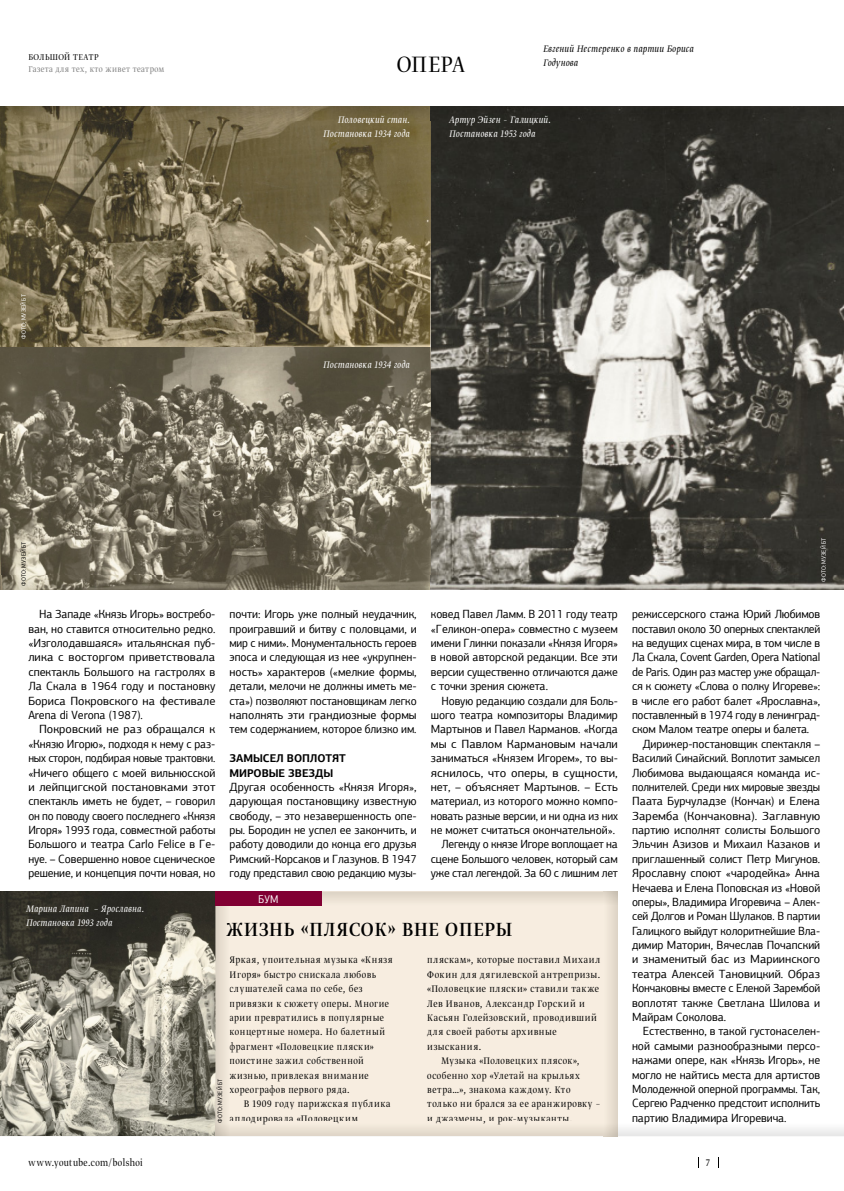
<style>
.page{position:relative;width:844px;height:1191px;background:#fff}
.page>*{position:absolute;margin:0;border:0;box-sizing:border-box;transform-origin:0 0}
.t1{font:26.25px "Greta Dis Nar Pro Lig";letter-spacing:.025em;color:#000}
.t2{font:22.5px "Greta Dis Nar Pro Reg";letter-spacing:.04em;color:#000}
.t3{font:11.88px/14.4px "PF Agora Sans Pro";letter-spacing:-.01em;color:#000;text-align:justify}
.t4{font:11.88px/14.4px "PF Agora Sans Pro";letter-spacing:-.01em;color:#000;text-align:justify;scale:.96 1}
.t5{font:11.88px "PF Agora Sans Pro";letter-spacing:-.01em;color:#000;scale:.95 1}
.t6{font:11.88px "PF Agora Sans Pro";letter-spacing:-.01em;color:#000;scale:.94 1}
.t7{font:11.25px/14.4px "Greta Dis Nar Pro Lig";letter-spacing:.055em;color:#000}
.t8{font:11.25px/13.8px "Greta Dis Nar Pro Lig Ita";letter-spacing:.015em;color:#fff}
.t9{font:11.25px/13.8px "Greta Dis Nar Pro Lig Ita";letter-spacing:.015em;color:#000}
.t10{font:700 11.25px/14.4px "PF Agora Sans Pro";letter-spacing:-.005em;color:#000}
.t11{font:11.25px "Greta Dis Nar Pro Lig";letter-spacing:.035em;color:#000}
.t12{font:11.25px "PF Agora Sans Pro";color:#fff;scale:.9 1}
.t13{font:10px "Greta Dis Nar Pro Lig";color:#7c7c7c}
.t14{font:10px "Greta Dis Nar Pro Lig";letter-spacing:.045em;color:#000}
.t15{font:6.25px "PF Agora Sans Pro";letter-spacing:.01em;color:#000;scale:.9 1}
.t16{font:6.25px "PF Agora Sans Pro";letter-spacing:.01em;color:#fff;scale:.9 1}
</style>
<div class="page">
<div style="left:215px;top:891px;width:402px;height:245px;background:#f7ede0"></div>
<img style="left:0;top:891px;width:215px;height:231px">
<img style="left:0;top:106px;width:843px;height:483px">
<img style="left:0;top:1122px;width:603px;height:14px">
<img style="left:230px;top:1122px;width:128px;height:2px">
<img style="left:427px;top:1122px;width:144px;height:2px">
<img style="left:215px;top:906px;width:14px;height:229px">
<svg style="left:226px;top:923px;width:3px;height:13px"></svg>
<div style="left:215px;top:891px;width:107px;height:15px;background:#810033"></div>
<div style="left:431px;top:106px;width:412px;height:14px;background:#282722"></div>
<p class="t14" style="left:28px;top:53px;width:72px">БОЛЬШОЙ ТЕАТР</p>
<p class="t13" style="left:28px;top:64px;width:137px">Газета для тех, кто живет театром</p>
<h1 class="t1" style="left:396px;top:53px;width:70px">ОПЕРА</h1>
<p class="t9" style="left:542px;top:41px;width:152px">Евгений Нестеренко в партии Бориса<br>Годунова</p>
<p class="t16" style="left:21px;top:338px;width:51px;rotate:-90deg">ФОТО: МУЗЕЙ БТ</p>
<p class="t8" style="left:323px;top:112px;width:88px;text-align:right">Половецкий стан.<br>Постановка 1934 года</p>
<p class="t8" style="left:449px;top:112px;width:103px">Артур Эйзен - Галицкий.<br>Постановка 1953 года</p>
<p class="t8" style="left:323px;top:357px;width:88px">Постановка 1934 года</p>
<p class="t15" style="left:21px;top:586px;width:51px;rotate:-90deg">ФОТО: МУЗЕЙ БТ</p>
<p class="t4" style="left:28px;top:608px;width:196px;text-indent:11px">На Западе «Князь Игорь» востребо&shy;ван, но ставится относительно редко. «Изголодавшаяся» итальянская пуб&shy;лика с восторгом приветствовала спектакль Большого на гастролях в Ла Скала в 1964 году и постановку Бориса Покровского на фестивале Arena di Verona (1987).</p>
<p class="t3" style="left:28px;top:723px;width:188px;text-indent:11px">Покровский не раз обращался к «Князю Игорю», подходя к нему с раз&shy;ных сторон, подбирая новые трактовки. «Ничего общего с моей вильнюсской и лейпцигской постановками этот спектакль иметь не будет, – говорил он по поводу своего последнего «Князя Игоря» 1993 года, совместной работы Большого и театра Carlo Felice в Ге&shy;нуе. – Совершенно новое сценическое решение, и концепция почти новая, но</p>
<p class="t3" style="left:229px;top:608px;width:188px">почти: Игорь уже полный неудачник, проигравший и битву с половцами, и мир с ними». Монументальность героев эпоса и следующая из нее «укрупнен&shy;ность» характеров («мелкие формы, детали, мелочи не должны иметь ме&shy;ста») позволяют постановщикам легко наполнять эти грандиозные формы тем содержанием, которое близко им.</p>
<p class="t10" style="left:229px;top:752px;width:118px">ЗАМЫСЕЛ ВОПЛОТЯТ<br>МИРОВЫЕ ЗВЕЗДЫ</p>
<p class="t3" style="left:229px;top:780px;width:188px">Другая особенность «Князя Игоря», дарующая постановщику известную свободу, – это незавершенность опе&shy;ры. Бородин не успел ее закончить, и работу доводили до конца его друзья Римский-Корсаков и Глазунов. В 1947 году представил свою редакцию музы-</p>
<p class="t12" style="left:258px;top:894px;width:24px">БУМ</p>
<p class="t4" style="left:431px;top:608px;width:196px">ковед Павел Ламм. В 2011 году театр «Геликон-опера» совместно с музеем имени Глинки показали «Князя Игоря» в новой авторской редакции. Все эти версии существенно отличаются даже с точки зрения сюжета.</p>
<p class="t4" style="left:431px;top:694px;width:196px;text-align:right">Новую редакцию создали для Боль&shy;шого театра композиторы Владимир Мартынов и Павел Карманов. «Когда мы с Павлом Кармановым начали заниматься «Князем Игорем», то вы&shy;яснилось, что оперы, в сущности, нет, – объясняет Мартынов. – Есть материал, из которого можно компо&shy;новать разные версии, и ни одна из них не может считаться окончательной».<br>Легенду о князе Игоре воплощает на сцене Большого человек, который сам уже стал легендой. За 60 с лишним лет</p>
<p class="t8" style="left:26px;top:901px;width:120px">Марина Лапина – Ярославна.<br>Постановка 1993 года</p>
<p class="t11" style="left:29px;top:1157px;width:116px">www.youtube.com/bolshoi</p>
<h2 class="t2" style="left:226px;top:920px;width:288px">ЖИЗНЬ «ПЛЯСОК» ВНЕ ОПЕРЫ</h2>
<p class="t7" style="left:229px;top:953px;width:164px">Яркая, упоительная музыка «Князя<br>Игоря» быстро снискала любовь слушателей сама по себе, без привязки к сюжету оперы. Многие арии превратились в популярные концертные номера. Но балетный фрагмент «Половецкие пляски» поистине зажил собственной жизнью, привлекая внимание хореографов первого ряда.</p>
<p class="t7" style="left:229px;top:1097px;width:162px;text-indent:14px">В 1909 году парижская публика апло и овала «Полове ким</p>
<p class="t7" style="left:427px;top:953px;width:174px">пляскам», которые поставил Михаил</p>
<p class="t7" style="left:427px;top:967px;width:174px">Фокин для дягилевской антрепризы.</p>
<p class="t7" style="left:427px;top:982px;width:173px">«Половецкие пляски» ставили также</p>
<p class="t7" style="left:427px;top:996px;width:159px">Лев Иванов, Александр Горский и</p>
<p class="t7" style="left:427px;top:1011px;width:171px">Касьян Голейзовский, проводивший</p>
<p class="t7" style="left:427px;top:1025px;width:131px">для своей работы архивные</p>
<p class="t7" style="left:427px;top:1039px;width:56px">изыскания.</p>
<p class="t7" style="left:441px;top:1054px;width:139px">Музыка «Половецких плясок»,</p>
<p class="t7" style="left:427px;top:1068px;width:154px">особенно хор «Улетай на крыльях</p>
<p class="t7" style="left:427px;top:1082px;width:145px">ветра…», знакома каждому. Кто</p>
<p class="t7" style="left:427px;top:1097px;width:174px">только ни брался за ее аранжировку –</p>
<p class="t15" style="left:217px;top:1122px;width:51px;rotate:-90deg">ФОТО: МУЗЕЙ БТ</p>
<p class="t7" style="left:251px;top:1111px;width:18px">д р</p>
<p class="t7" style="left:333px;top:1111px;width:7px">ц</p>
<p class="t7" style="left:427px;top:1111px;width:146px">и жазмены и ок-м зыканты.</p>
<p class="t7" style="left:436px;top:1111px;width:6px">д</p>
<p class="t7" style="left:483px;top:1111px;width:21px">, р</p>
<p class="t7" style="left:524px;top:1111px;width:6px">у</p>
<p class="t16" style="left:821px;top:582px;width:51px;rotate:-90deg">ФОТО: МУЗЕЙ БТ</p>
<p class="t3" style="left:632px;top:608px;width:189px">режиссерского стажа Юрий Любимов</p>
<p class="t4" style="left:632px;top:622px;width:197px">поставил около 30 оперных спектаклей</p>
<p class="t3" style="left:632px;top:637px;width:189px">на ведущих сценах мира, в том числе в</p>
<p class="t5" style="left:632px;top:652px;width:199px">Ла Скала, Covent Garden, Opera National</p>
<p class="t5" style="left:632px;top:667px;width:199px">de Paris. Один раз мастер уже обращал-</p>
<p class="t3" style="left:632px;top:680px;width:189px">ся к сюжету «Слова о полку Игореве»:</p>
<p class="t3" style="left:632px;top:694px;width:189px">в числе его работ балет «Ярославна»,</p>
<p class="t5" style="left:632px;top:710px;width:199px">поставленный в 1974 году в ленинград-</p>
<p class="t3" style="left:632px;top:723px;width:179px">ском Малом театре оперы и балета.</p>
<p class="t3" style="left:642px;top:737px;width:179px">Дирижер-постановщик спектакля –</p>
<p class="t5" style="left:632px;top:753px;width:199px">Василий Синайский. Воплотит замысел</p>
<p class="t3" style="left:632px;top:766px;width:189px">Любимова выдающаяся команда ис-</p>
<p class="t6" style="left:632px;top:782px;width:201px">полнителей. Среди них мировые звезды</p>
<p class="t3" style="left:632px;top:795px;width:189px">Паата Бурчуладзе (Кончак) и Елена</p>
<p class="t3" style="left:632px;top:809px;width:189px">Заремба (Кончаковна). Заглавную</p>
<p class="t3" style="left:632px;top:824px;width:189px">партию исполнят солисты Большого</p>
<p class="t3" style="left:632px;top:838px;width:189px">Эльчин Азизов и Михаил Казаков и</p>
<p class="t3" style="left:632px;top:852px;width:189px">приглашенный солист Петр Мигунов.</p>
<p class="t3" style="left:632px;top:867px;width:189px">Ярославну споют «чародейка» Анна</p>
<p class="t4" style="left:632px;top:881px;width:197px">Нечаева и Елена Поповская из «Новой</p>
<p class="t4" style="left:632px;top:895px;width:197px">оперы», Владимира Игоревича – Алек-</p>
<p class="t5" style="left:632px;top:911px;width:199px">сей Долгов и Роман Шулаков. В партии</p>
<p class="t5" style="left:632px;top:925px;width:199px">Галицкого выйдут колоритнейшие Вла-</p>
<p class="t3" style="left:632px;top:939px;width:189px">димир Маторин, Вячеслав Почапский</p>
<p class="t3" style="left:632px;top:953px;width:189px">и знаменитый бас из Мариинского</p>
<p class="t3" style="left:632px;top:967px;width:189px">театра Алексей Тановицкий. Образ</p>
<p class="t5" style="left:632px;top:983px;width:199px">Кончаковны вместе с Еленой Зарембой</p>
<p class="t3" style="left:632px;top:996px;width:189px">воплотят также Светлана Шилова и</p>
<p class="t3" style="left:632px;top:1010px;width:95px">Майрам Соколова.</p>
<p class="t3" style="left:642px;top:1025px;width:179px">Естественно, в такой густонаселен-</p>
<p class="t3" style="left:632px;top:1039px;width:189px">ной самыми разнообразными персо-</p>
<p class="t3" style="left:632px;top:1054px;width:189px">нажами опере, как «Князь Игорь», не</p>
<p class="t3" style="left:632px;top:1068px;width:189px">могло не найтись места для артистов</p>
<p class="t5" style="left:632px;top:1084px;width:199px">Молодежной оперной программы. Так,</p>
<p class="t5" style="left:632px;top:1098px;width:199px">Сергею Радченко предстоит исполнить</p>
<p class="t3" style="left:632px;top:1111px;width:156px">партию Владимира Игоревича.</p>
<p class="t7" style="left:706px;top:1155px;width:5px">7</p>
</div>
